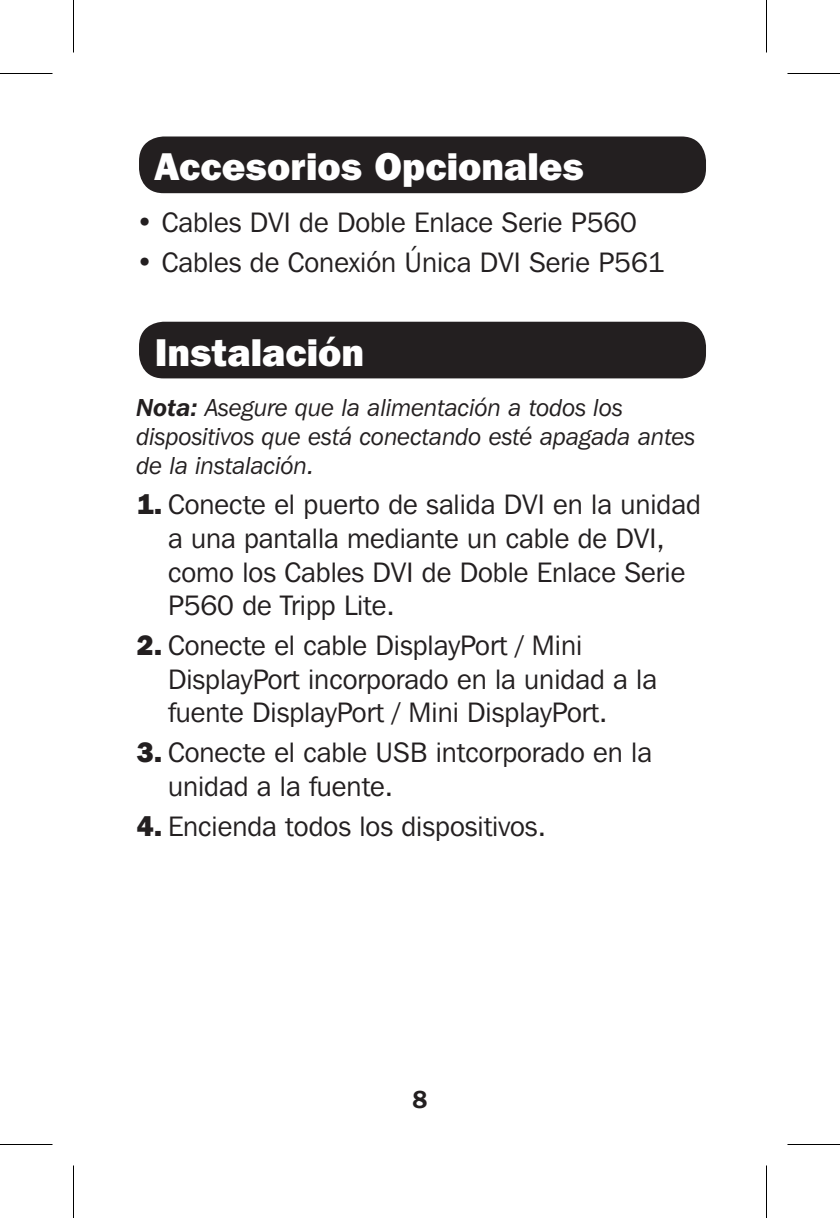
<style>
.page{position:relative;width:840px;height:1218px;background:#fff}
.page>*{position:absolute;margin:0;border:0;box-sizing:border-box;transform-origin:0 0}
.t1{font:800 38.5px "Franklin Gothic IT Cby BT";color:#fff}
.t2{font:28px/33.6px "Franklin Gothic IT Cby BT";color:#231f20}
.t3{font:italic 24.5px/29.4px "Franklin Gothic IT Cby BT";color:#231f20}
.t4{font:600 24.5px "Franklin Gothic IT Cby BT";color:#231f20}
.s1{font-weight:600}
.s2{font-weight:800}
</style>
<div class="page">
<div style="left:139px;top:136px;width:567px;height:57px;background:#231f20;border-radius:25px"></div>
<div style="left:139px;top:322px;width:567px;height:56px;background:#231f20;border-radius:25px"></div>
<hr style="left:0;top:73px;width:52px;height:1px;background:#000">
<hr style="left:788px;top:73px;width:52px;height:1px;background:#000">
<hr style="left:0;top:1144px;width:52px;height:1px;background:#000">
<hr style="left:788px;top:1144px;width:52px;height:1px;background:#000">
<hr style="left:73px;top:0;width:1px;height:52px;background:#000">
<hr style="left:73px;top:1166px;width:1px;height:52px;background:#000">
<hr style="left:766px;top:0;width:1px;height:52px;background:#000">
<hr style="left:766px;top:1166px;width:1px;height:52px;background:#000">
<p class="t1" style="left:155px;top:142px;width:431px">Accesorios Opcionales</p>
<p class="t2" style="left:136px;top:205px;width:502px">• Cables DVI de Doble Enlace Serie P560</p>
<p class="t2" style="left:136px;top:245px;width:529px">• Cables de Conexión Única DVI Serie P561</p>
<p class="t1" style="left:155px;top:327px;width:211px">Instalación</p>
<p class="t3" style="left:136px;top:392px;width:560px"><span class="s1">Nota:</span> Asegure que la alimentación a todos los dispositivos que está conectando esté apagada antes de la instalación.</p>
<p class="t2" style="left:168px;top:487px;width:534px;text-indent:-32px"><span class="s2">1.</span> Conecte el puerto de salida DVI en la unidad a una pantalla mediante un cable de DVI, como los Cables DVI de Doble Enlace Serie P560 de Tripp Lite.</p>
<p class="t2" style="left:168px;top:628px;width:491px;text-indent:-32px"><span class="s2">2.</span> Conecte el cable DisplayPort / Mini<br>DisplayPort incorporado en la unidad a la fuente DisplayPort / Mini DisplayPort.</p>
<p class="t2" style="left:168px;top:735px;width:486px;text-indent:-32px"><span class="s2">3.</span> Conecte el cable USB intcorporado en la unidad a la fuente.</p>
<p class="t2" style="left:136px;top:809px;width:411px"><span class="s2">4.</span> Encienda todos los dispositivos.</p>
<p class="t4" style="left:413px;top:1084px;width:16px">8</p>
</div>
